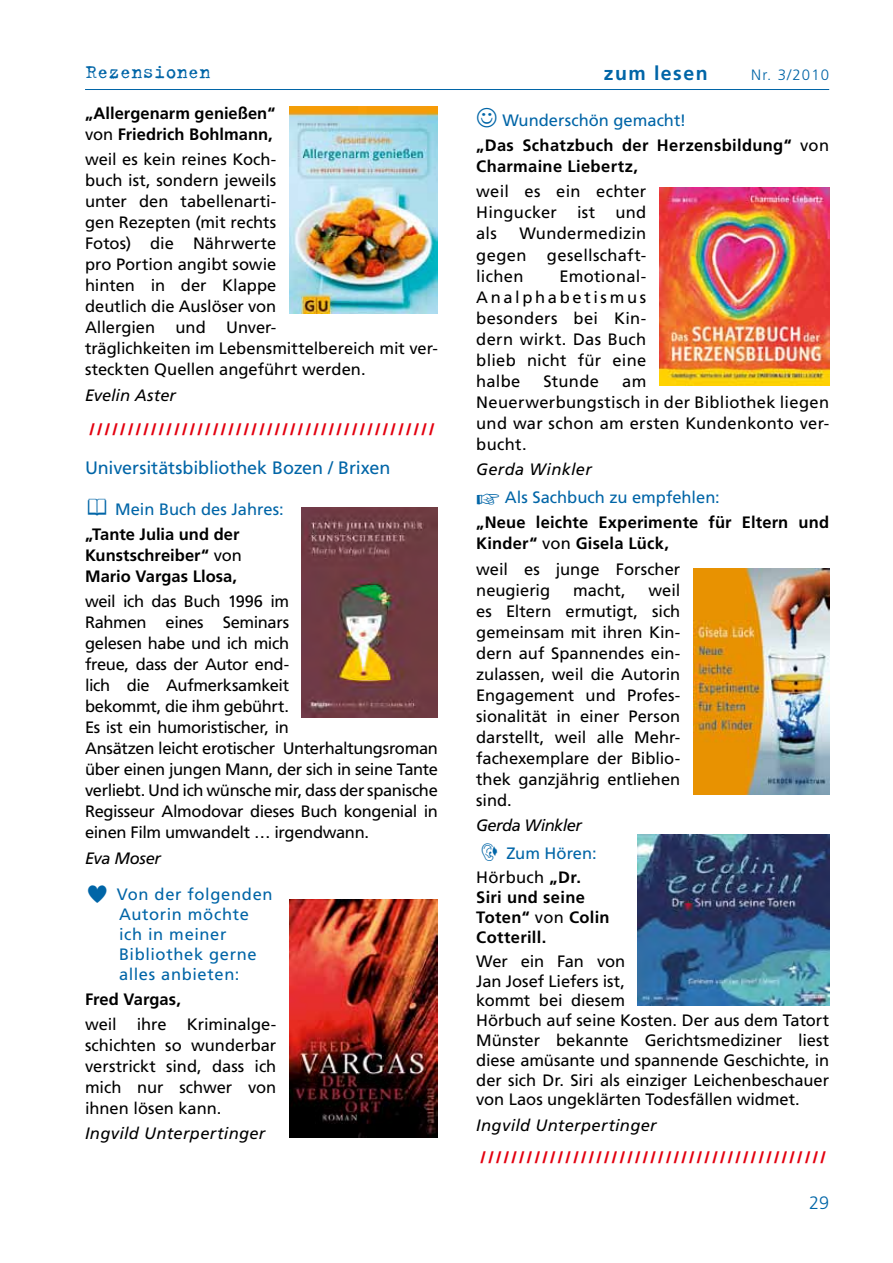
<style>
.page{position:relative;width:893px;height:1263px;background:#fff}
.page>*{position:absolute;margin:0;border:0;box-sizing:border-box;transform-origin:0 0}
.t1{font:21px "Trixie";letter-spacing:-.01em;color:#0065a7}
.t2{font:700 19.5px "Frutiger";letter-spacing:.075em;color:#0065a7}
.t3{font:18px "Frutiger";letter-spacing:-.005em;color:#0065a7}
.t4{font:300 18px "Frutiger";color:#0065a7}
.t5{font:16.5px/21px "Frutiger";letter-spacing:-.005em;color:#000;text-align:justify}
.t6{font:700 16.5px/21px "Frutiger";letter-spacing:.01em;color:#000}
.t7{font:italic 900 16.5px "Frutiger";color:#e3000f}
.t8{font:16.5px/21px "Frutiger";letter-spacing:.02em;color:#000}
.t9{font:16.5px/19.8px "Frutiger";letter-spacing:.03em;color:#0065a7}
.t10{font:italic 16.5px "Frutiger";letter-spacing:.015em;color:#000}
.t11{font:16.5px/25.2px "Frutiger";letter-spacing:-.005em;color:#0065a7}
.t12{font:16.5px "Frutiger";color:#0065a7}
.t13{font:italic 16.5px/28.2px "Frutiger";letter-spacing:-.035em;color:#000}
.t14{font:italic 16.5px "Frutiger";letter-spacing:-.02em;color:#000}
.t15{font:300 15px "Frutiger";letter-spacing:.075em;color:#0065a7}
.s1{font-weight:400}
.s2{font-family:"International Ty 1";font-size:25.5px}
.s3{font-weight:700;color:#000}
.s4{font-weight:400;color:#0065a7}
.s5{font-family:"International Ty 1";font-style:normal;font-size:25.5px;color:#0065a7}
.s6{font-style:normal;color:#0065a7}
</style>
<div class="page">
<hr style="left:85px;top:89px;width:744px;height:1px;background:#0065a7">
<img style="left:638px;top:834px;width:191px;height:171px">
<img style="left:289px;top:106px;width:149px;height:207px">
<img style="left:302px;top:508px;width:136px;height:210px">
<img style="left:289px;top:900px;width:149px;height:237px">
<img style="left:659px;top:187px;width:170px;height:199px">
<img style="left:693px;top:569px;width:136px;height:225px">
<p class="t1" style="left:86px;top:58px;width:126px">Rezensionen</p>
<p class="t2" style="left:604px;top:61px;width:105px">zum lesen</p>
<p class="t15" style="left:751px;top:66px;width:79px">Nr. 3/2010</p>
<p class="t6" style="left:85px;top:103px;width:192px">„Allergenarm genießen“ <span class="s1">von</span> Friedrich Bohlmann,</p>
<p class="t5" style="left:85px;top:149px;width:354px;text-align:left">weil es kein reines Koch-<br>buch ist, sondern jeweils<br>unter den tabellenarti-<br>gen Rezepten (mit rechts<br>Fotos) die Nährwerte<br>pro Portion angibt sowie<br>hinten in der Klappe<br>deutlich die Auslöser von<br>Allergien und Unver-<br>träglichkeiten im Lebensmittelbereich mit ver&shy;steckten Quellen angeführt werden.</p>
<p class="t10" style="left:85px;top:385px;width:92px">Evelin Aster</p>
<p class="t7" style="left:89px;top:419px;width:346px">/////////////////////////////////////////////</p>
<p class="t3" style="left:85px;top:457px;width:307px">Universitätsbibliothek Bozen / Brixen</p>
<p class="t11" style="left:85px;top:496px;width:200px"><span class="s2">B</span> Mein Buch des Jahres: <span class="s3">„Tante Julia und der</span></p>
<p class="t6" style="left:85px;top:545px;width:158px">Kunstschreiber“ <span class="s1">von<br></span>Mario Vargas Llosa,</p>
<p class="t5" style="left:85px;top:591px;width:354px;text-align:left">weil ich das Buch 1996 im<br>Rahmen eines Seminars<br>gelesen habe und ich mich<br>freue, dass der Autor end-<br>lich die Aufmerksamkeit<br>bekommt, die ihm gebührt.<br>Es ist ein humoristischer, in<br>Ansätzen leicht erotischer Unterhaltungsroman über einen jungen Mann, der sich in seine Tante verliebt. Und ich wünsche mir, dass der spanische Regisseur Almodovar dieses Buch kongenial in einen Film umwandelt … irgendwann.</p>
<p class="t14" style="left:85px;top:848px;width:77px">Eva Moser</p>
<p class="t9" style="left:119px;top:884px;width:155px;text-indent:-34px"><span class="s2">Æ</span> Von der folgenden<br>Autorin möchte ich in meiner<br>Bibliothek gerne alles anbieten:</p>
<p class="t6" style="left:85px;top:988px;width:97px">Fred Vargas,</p>
<p class="t5" style="left:85px;top:1014px;width:193px">weil ihre Kriminalge&shy;schichten so wunderbar verstrickt sind, dass ich mich nur schwer von ihnen lösen kann.</p>
<p class="t10" style="left:85px;top:1124px;width:182px">Ingvild Unterpertinger</p>
<p class="t6" style="left:476px;top:107px;width:354px;line-height:25.2px;text-indent:26px"><span class="s4">Wunderschön gemacht!<br></span>„Das Schatzbuch der Herzensbildung“ <span class="s1">von</span></p>
<p class="t6" style="left:476px;top:156px;width:163px">Charmaine Liebertz,</p>
<p class="t5" style="left:476px;top:181px;width:172px">weil es ein echter Hingucker ist und als</p>
<p class="t5" style="left:476px;top:223px;width:172px;text-indent:43px">Wundermedizin gegen gesellschaft&shy;lichen</p>
<p class="t5" style="left:476px;top:265px;width:172px;text-indent:83px">Emotional-Analphabetismus besonders bei Kin&shy;dern wirkt. Das Buch blieb nicht für eine halbe</p>
<p class="t5" style="left:544px;top:370px;width:57px">Stunde</p>
<p class="t8" style="left:476px;top:370px;width:354px;text-indent:146px">am<br>Neuerwerbungstisch in der Bibliothek liegen und war schon am ersten Kundenkonto ver&shy;bucht.</p>
<p class="t10" style="left:476px;top:459px;width:117px">Gerda Winkler</p>
<p class="t12" style="left:505px;top:488px;width:216px">Als Sachbuch zu empfehlen:</p>
<p class="t6" style="left:476px;top:512px;width:354px">„Neue leichte Experimente für Eltern und<br>Kinder“ <span class="s1">von</span> Gisela Lück,</p>
<p class="t5" style="left:476px;top:558px;width:206px">weil es junge Forscher neugierig</p>
<p class="t5" style="left:476px;top:579px;width:206px;text-indent:172px">weil es Eltern ermutigt, sich gemeinsam mit ihren Kin&shy;dern auf Spannendes ein&shy;zulassen, weil die Autorin Engagement und Profes&shy;sionalität in einer Person darstellt, weil alle Mehr&shy;fachexemplare der Biblio&shy;thek ganzjährig entliehen sind.</p>
<p class="t13" style="left:476px;top:811px;width:122px">Gerda Winkler <span class="s5">´</span> <span class="s6">Zum Hören:</span></p>
<p class="t6" style="left:476px;top:867px;width:135px;line-height:19.8px"><span class="s1">Hörbuch</span> „Dr.<br>Siri und seine<br>Toten“ <span class="s1">von</span> Colin<br>Cotterill.</p>
<p class="t5" style="left:476px;top:951px;width:354px;line-height:19.8px;text-align:left">Wer ein Fan von<br>Jan Josef Liefers ist,<br>kommt bei diesem<br>Hörbuch auf seine Kosten. Der aus dem Tatort Münster bekannte Gerichtsmediziner liest diese amüsante und spannende Geschichte, in der sich Dr. Siri als einziger Leichenbeschauer von Laos ungeklärten Todesfällen widmet.</p>
<p class="t10" style="left:476px;top:1115px;width:182px">Ingvild Unterpertinger</p>
<p class="t7" style="left:481px;top:1147px;width:346px">/////////////////////////////////////////////</p>
<p class="t5" style="left:573px;top:579px;width:54px">macht,</p>
<p class="t4" style="left:809px;top:1192px;width:22px">29</p>
</div>
